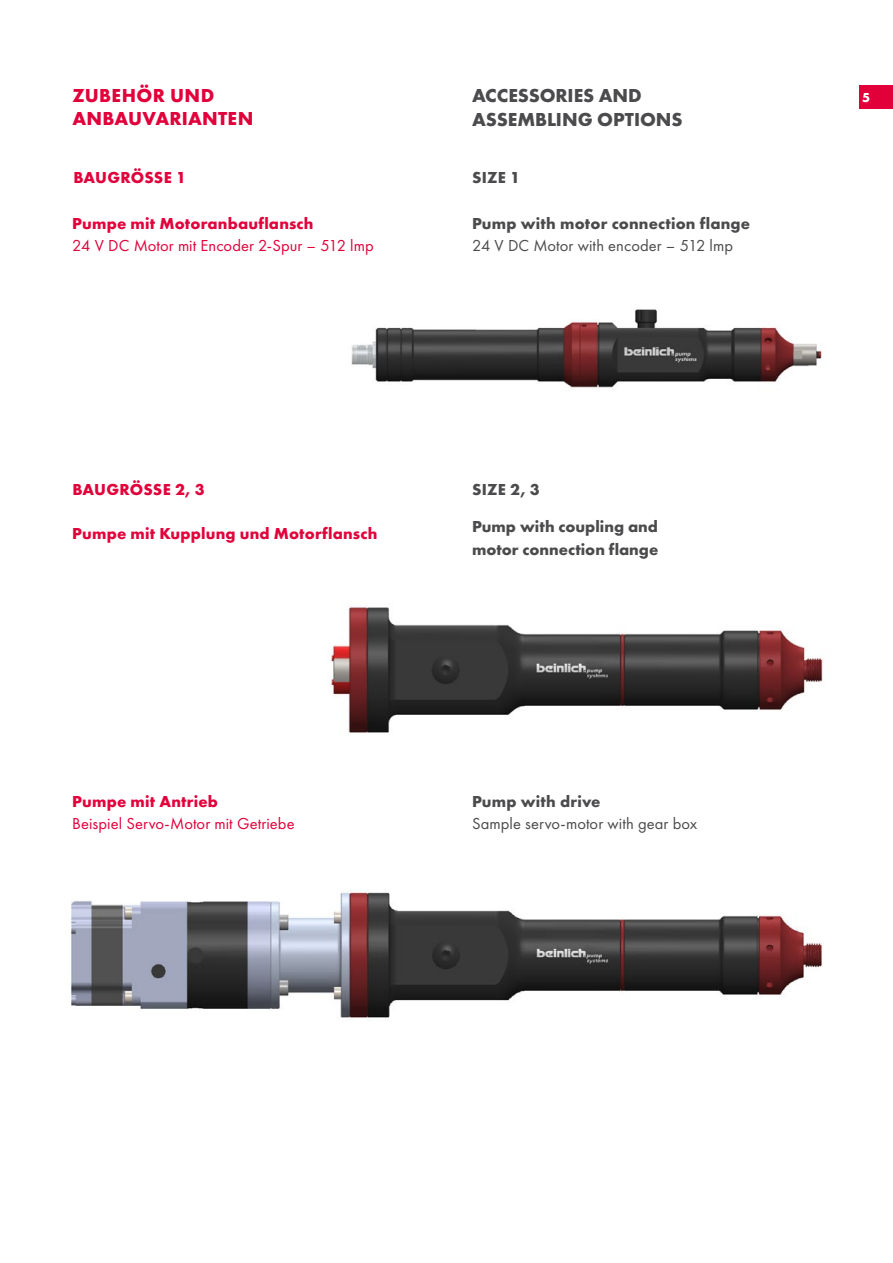
<style>
.page{position:relative;width:893px;height:1263px;background:#fff}
.page>*{position:absolute;margin:0;border:0;box-sizing:border-box;transform-origin:0 0}
.t1{font:700 19.5px "Futura PT";letter-spacing:-.005em;color:#4b4b4d}
.t2{font:700 19.5px/22.5px "Futura PT";letter-spacing:.015em;color:#e2003b}
.t3{font:700 16.5px/22.5px "Futura PT";letter-spacing:.005em;color:#4b4b4d}
.t4{font:700 16.5px "Futura PT";letter-spacing:.01em;color:#e2003b}
.t5{font:16.5px "Futura PT";letter-spacing:.005em;color:#e2003b}
.t6{font:16.5px "Futura PT";letter-spacing:.005em;color:#4b4b4d}
.t7{font:700 13.5px "Futura PT";color:#fff}
</style>
<div class="page">
<div style="left:859px;top:85px;width:34px;height:24px;background:#e2003b"></div>
<img style="left:351px;top:309px;width:471px;height:79px">
<img style="left:331px;top:606px;width:492px;height:127px">
<img style="left:71px;top:890px;width:751px;height:128px">
<p class="t2" style="left:72px;top:84px;width:183px">ZUBEHÖR UND<br>ANBAUVARIANTEN</p>
<p class="t4" style="left:73px;top:167px;width:114px">BAUGRÖSSE 1</p>
<p class="t4" style="left:72px;top:212px;width:243px">Pumpe mit Motoranbauflansch</p>
<p class="t5" style="left:72px;top:236px;width:303px">24 V DC Motor mit Encoder 2-Spur – 512 lmp</p>
<p class="t4" style="left:72px;top:479px;width:134px">BAUGRÖSSE 2, 3</p>
<p class="t4" style="left:72px;top:523px;width:307px">Pumpe mit Kupplung und Motorflansch</p>
<p class="t4" style="left:72px;top:791px;width:147px">Pumpe mit Antrieb</p>
<p class="t5" style="left:72px;top:814px;width:224px">Beispiel Servo-Motor mit Getriebe</p>
<p class="t1" style="left:472px;top:83px;width:171px">ACCESSORIES AND</p>
<p class="t7" style="left:862px;top:89px;width:10px">5</p>
<p class="t1" style="left:472px;top:107px;width:212px">ASSEMBLING OPTIONS</p>
<p class="t3" style="left:472px;top:165px;width:50px">SIZE 1</p>
<p class="t3" style="left:472px;top:211px;width:280px">Pump with motor connection flange</p>
<p class="t6" style="left:472px;top:236px;width:263px">24 V DC Motor with encoder – 512 lmp</p>
<p class="t3" style="left:472px;top:478px;width:69px">SIZE 2, 3</p>
<p class="t3" style="left:472px;top:515px;width:188px">Pump with coupling and motor connection flange</p>
<p class="t3" style="left:472px;top:790px;width:130px">Pump with drive</p>
<p class="t6" style="left:472px;top:814px;width:227px">Sample servo-motor with gear box</p>
</div>
